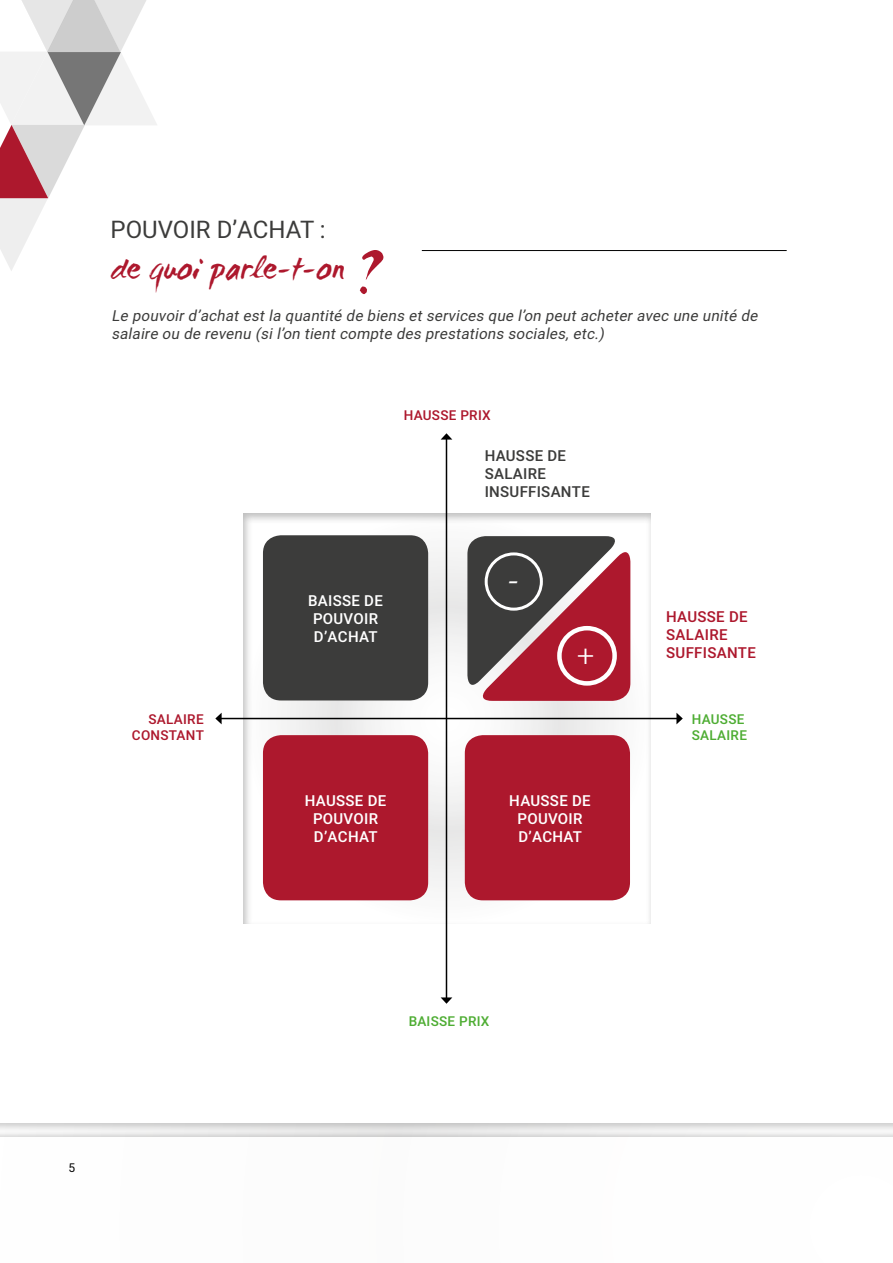
<style>
.page{position:relative;width:893px;height:1263px;background:#fff}
.page>*{position:absolute;margin:0;border:0;box-sizing:border-box;transform-origin:0 0}
.t1{font:34.5px "Minion Pro";color:#fff}
.t2{font:33px "WC Mano Negra Bta";color:#ad182d}
.t3{font:31.5px "Minion Pro";color:#fff}
.t4{font:24px "Heebo";color:#3c3c3b}
.t5{font:italic 15px/18px "Heebo";color:#3c3c3b}
.t6{font:500 15px/18px "Heebo";letter-spacing:.02em;color:#fff;text-align:center}
.t7{font:500 15px/18px "Heebo";letter-spacing:.02em;color:#3c3c3b}
.t8{font:500 15px/18px "Heebo";letter-spacing:.02em;color:#ad182d}
.t9{font:500 13.5px/16.2px "Heebo";letter-spacing:.02em;color:#ad182d;text-align:right}
.t10{font:500 13.5px/16.2px "Heebo";letter-spacing:.02em;color:#4ead33}
.t11{font:12px "Heebo";color:#000}
.s1{font-size:61.5px}
</style>
<div class="page">
<div style="left:242px;top:512px;width:409px;height:412px;background:#878787;opacity:.75"></div>
<svg style="left:467px;top:536px;width:163px;height:165px;background:#84444d"></svg>
<div style="left:263px;top:535px;width:165px;height:165px;background:#3c3c3b;border-radius:18px"></div>
<div style="left:263px;top:735px;width:165px;height:165px;background:#ad182d;border-radius:18px"></div>
<div style="left:465px;top:735px;width:165px;height:165px;background:#ad182d;border-radius:18px"></div>
<hr style="left:446px;top:439px;width:1px;height:559px;background:#000">
<svg style="left:441px;top:433px;width:11px;height:7px"></svg>
<svg style="left:441px;top:997px;width:11px;height:7px"></svg>
<hr style="left:221px;top:718px;width:456px;height:1px;background:#000">
<svg style="left:676px;top:713px;width:7px;height:11px"></svg>
<svg style="left:215px;top:713px;width:7px;height:11px"></svg>
<div style="left:485px;top:552px;width:58px;height:59px;border:3px solid #fff;border-radius:50%"></div>
<div style="left:557px;top:626px;width:60px;height:60px;border:4px solid #fff;border-radius:50%"></div>
<hr style="left:422px;top:250px;width:365px;height:1px;background:#000">
<div style="left:0;top:1122px;width:893px;height:141px;background:#878787;opacity:.75"></div>
<div style="left:0;top:1130px;width:893px;height:133px;background:#000;opacity:.18"></div>
<div style="left:0;top:1137px;width:893px;height:126px;background:#fff"></div>
<svg style="left:0;top:0;width:157px;height:271px"></svg>
<h3 class="t4" style="left:111px;top:213px;width:217px">POUVOIR D’ACHAT :</h3>
<h2 class="t2" style="left:111px;top:248px;width:274px">de quoi parle-t-on <span class="s1">?</span></h2>
<p class="t5" style="left:111px;top:307px;width:651px">Le pouvoird’achatestla quantité de biens etservices que l’on peutacheteravec une unité de salaire ou de revenu (sil’on tientcompte des prestations sociales,etc.)</p>
<p class="t9" style="left:404px;top:408px;width:88px">HAUSSE PRIX</p>
<p class="t7" style="left:485px;top:447px;width:107px">HAUSSE DE<br>SALAIRE<br>INSUFFISANTE</p>
<p class="t6" style="left:308px;top:592px;width:76px">BAISSE DE<br>POUVOIR<br>D’ACHAT</p>
<h1 class="t1" style="left:507px;top:560px;width:14px">-</h1>
<h3 class="t3" style="left:576px;top:633px;width:20px">+</h3>
<p class="t8" style="left:666px;top:608px;width:91px">HAUSSE DE<br>SALAIRE<br>SUFFISANTE</p>
<p class="t9" style="left:132px;top:711px;width:73px">SALAIRE<br>CONSTANT</p>
<p class="t10" style="left:692px;top:711px;width:57px">HAUSSE<br>SALAIRE</p>
<p class="t6" style="left:305px;top:792px;width:83px">HAUSSE DE<br>POUVOIR<br>D’ACHAT</p>
<p class="t6" style="left:509px;top:792px;width:83px">HAUSSE DE<br>POUVOIR<br>D’ACHAT</p>
<p class="t11" style="left:69px;top:1159px;width:8px">5</p>
<p class="t10" style="left:409px;top:1013px;width:82px">BAISSE PRIX</p>
</div>
